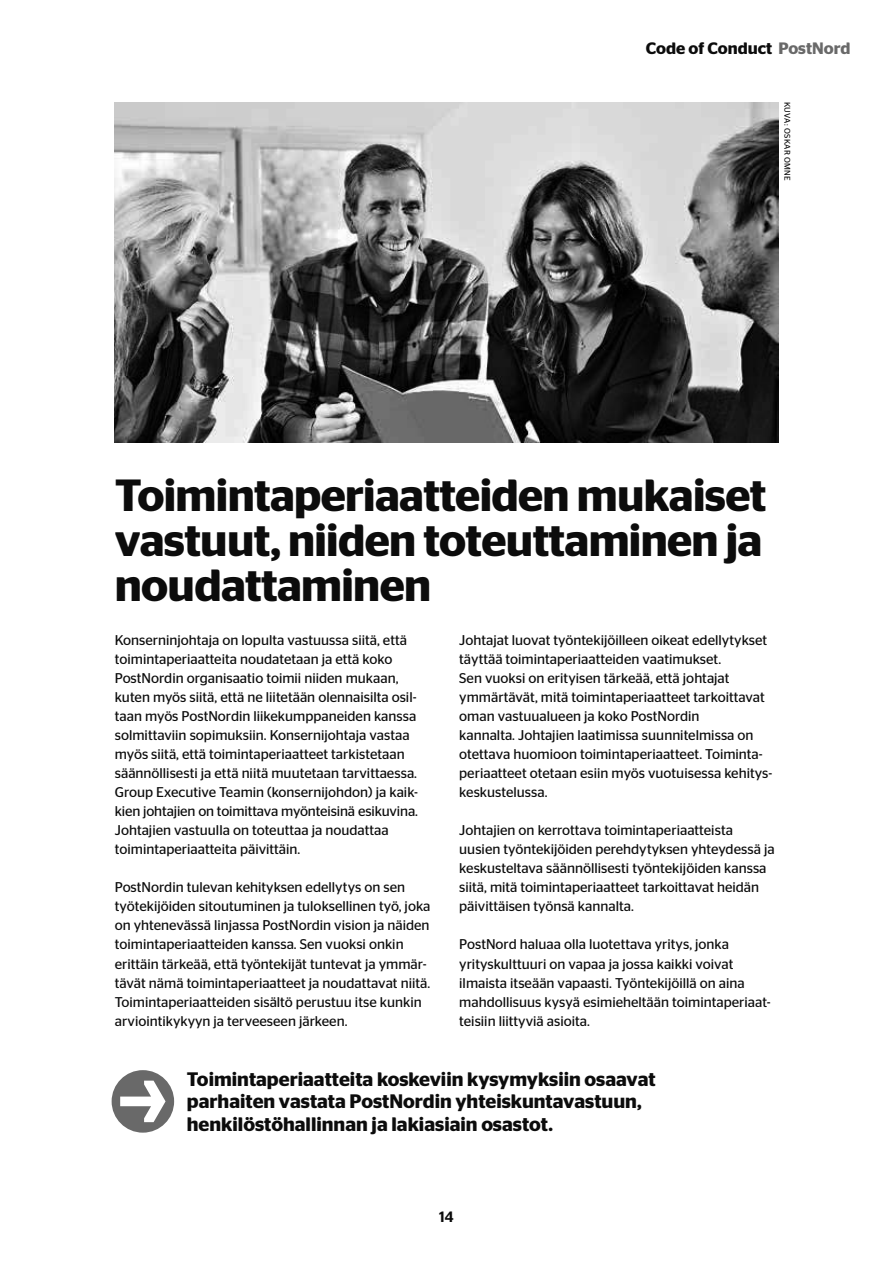
<style>
.page{position:relative;width:893px;height:1263px;background:#fff}
.page>*{position:absolute;margin:0;border:0;box-sizing:border-box;transform-origin:0 0}
.t1{font:600 45px/45px "Stag Sans";letter-spacing:-.015em;color:#0c0c0c;text-align:justify}
.t2{font:600 19.5px/22.5px "Stag Sans";color:#0c0c0c}
.t3{font:600 16.5px "Stag Sans";color:#0c0c0c}
.t4{font:500 15px "Stag Sans";color:#0c0c0c}
.t5{font:14.1px/19px "Stag Sans";color:#0c0c0c}
.t6{font:8.25px "Stag Sans";letter-spacing:.04em;color:#0c0c0c}
.s1{color:#696969}
</style>
<div class="page">
<img style="left:115px;top:102px;width:663px;height:340px">
<div style="left:112px;top:1070px;width:62px;height:63px;background:#696969;border-radius:50%"></div>
<svg style="left:120px;top:1081px;width:46px;height:41px"></svg>
<p class="t3" style="left:646px;top:39px;width:206px">Code of Conduct <span class="s1">PostNord</span></p>
<p class="t6" style="left:792px;top:102px;width:80px;rotate:90deg">KUVA: OSKAR OMNE</p>
<h1 class="t1" style="left:115px;top:472px;width:653px">Toimintaperiaatteiden mukaiset vastuut, niiden toteuttaminen ja noudattaminen</h1>
<p class="t5" style="left:115px;top:630px;width:305px">Konserninjohtaja on lopulta vastuussa siitä, että toimintaperiaatteita noudatetaan ja että koko PostNordin organisaatio toimii niiden mukaan, kuten myös siitä, että ne liitetään olennaisilta osil&shy;taan myös PostNordin liikekumppaneiden kanssa solmittaviin sopimuksiin. Konsernijohtaja vastaa myös siitä, että toimintaperiaatteet tarkistetaan säännöllisesti ja että niitä muutetaan tarvittaessa.<br>Group Executive Teamin (konsernijohdon) ja kaik&shy;kien johtajien on toimittava myönteisinä esikuvina.<br>Johtajien vastuulla on toteuttaa ja noudattaa toimintaperiaatteita päivittäin.</p>
<p class="t5" style="left:115px;top:878px;width:317px">PostNordin tulevan kehityksen edellytys on sen työtekijöiden sitoutuminen ja tuloksellinen työ, joka on yhtenevässä linjassa PostNordin vision ja näiden toimintaperiaatteiden kanssa. Sen vuoksi onkin erittäin tärkeää, että työntekijät tuntevat ja ymmär&shy;tävät nämä toimintaperiaatteet ja noudattavat niitä.<br>Toimintaperiaatteiden sisältö perustuu itse kunkin arviointikykyyn ja terveeseen järkeen.</p>
<p class="t5" style="left:459px;top:630px;width:315px">Johtajat luovat työntekijöilleen oikeat edellytykset täyttää toimintaperiaatteiden vaatimukset.<br>Sen vuoksi on erityisen tärkeää, että johtajat ymmärtävät, mitä toimintaperiaatteet tarkoittavat oman vastuualueen ja koko PostNordin<br>kannalta. Johtajien laatimissa suunnitelmissa on otettava huomioon toimintaperiaatteet. Toiminta&shy;periaatteet otetaan esiin myös vuotuisessa kehitys&shy;keskustelussa.</p>
<p class="t5" style="left:459px;top:821px;width:317px">Johtajien on kerrottava toimintaperiaatteista uusien työntekijöiden perehdytyksen yhteydessä ja keskusteltava säännöllisesti työntekijöiden kanssa siitä, mitä toimintaperiaatteet tarkoittavat heidän päivittäisen työnsä kannalta.</p>
<p class="t5" style="left:459px;top:935px;width:313px">PostNord haluaa olla luotettava yritys, jonka yrityskulttuuri on vapaa ja jossa kaikki voivat ilmaista itseään vapaasti. Työntekijöillä on aina mahdollisuus kysyä esimieheltään toimintaperiaat&shy;teisiin liittyviä asioita.</p>
<h2 class="t2" style="left:187px;top:1068px;width:470px">Toimintaperiaatteita koskeviin kysymyksiin osaavat parhaiten vastata PostNordin yhteiskuntavastuun, henkilöstöhallinnan ja lakiasiain osastot.</h2>
<p class="t4" style="left:439px;top:1208px;width:16px">14</p>
</div>
